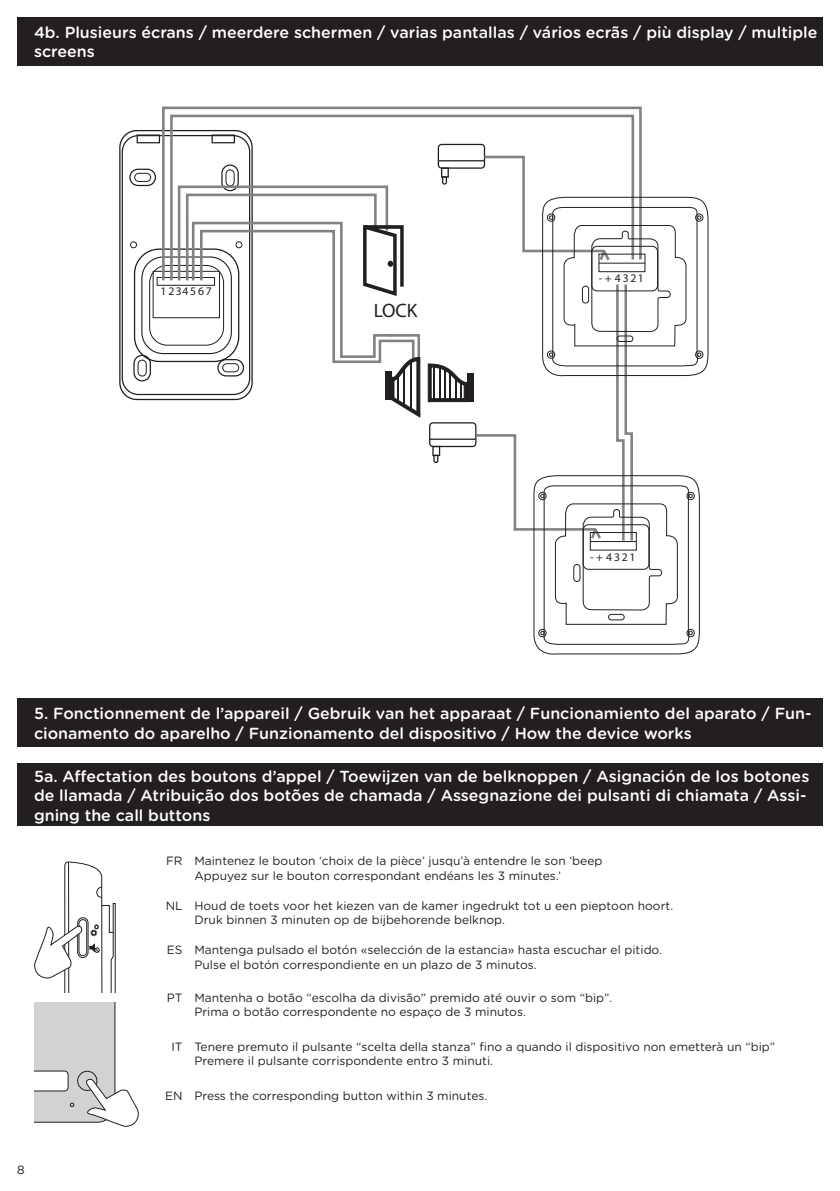
<style>
.page{position:relative;width:840px;height:1191px;background:#fff}
.page>*{position:absolute;margin:0;border:0;box-sizing:border-box;transform-origin:0 0}
.t1{font:19.4px "Myriad Pro";color:#231f20}
.t2{font:500 16px/19.2px "Gotham Rounded";color:#fff}
.t3{font:12px/14.4px "Gotham Rounded";color:#231f20}
.t4{font:11.6px "Myriad Pro";letter-spacing:.145em;color:#231f20}
</style>
<div class="page">
<div style="left:17px;top:17px;width:805px;height:48px;background:#231f20"></div>
<div style="left:136px;top:134px;width:24px;height:9px;border:1px solid #231f20"></div>
<div style="left:129px;top:169px;width:27px;height:17px;border:1px solid #231f20;border-radius:8px"></div>
<div style="left:134px;top:173px;width:17px;height:9px;border:1px solid #231f20;border-radius:4px"></div>
<div style="left:133px;top:355px;width:18px;height:26px;border:1px solid #231f20;border-radius:8px"></div>
<div style="left:138px;top:360px;width:8px;height:16px;border:1px solid #231f20;border-radius:4px"></div>
<div style="left:130px;top:241px;width:7px;height:7px;border:1px solid #231f20;border-radius:50%"></div>
<div style="left:141px;top:256px;width:91px;height:98px;border:1px solid #231f20;border-radius:21px"></div>
<div style="left:149px;top:265px;width:75px;height:81px;border:1px solid #231f20;border-radius:18px"></div>
<div style="left:153px;top:271px;width:67px;height:47px;border:1px solid #231f20"></div>
<div style="left:156px;top:277px;width:59px;height:9px;border:1px solid #231f20"></div>
<svg style="left:161px;top:106px;width:481px;height:175px"></svg>
<svg style="left:169px;top:113px;width:466px;height:168px"></svg>
<svg style="left:427px;top:363px;width:40px;height:39px"></svg>
<div style="left:466px;top:373px;width:7px;height:28px;background:#231f20"></div>
<svg style="left:176px;top:184px;width:245px;height:234px"></svg>
<div style="left:437px;top:144px;width:48px;height:25px;border:1px solid #231f20;border-radius:3px"></div>
<div style="left:441px;top:167px;width:7px;height:11px;border:1px solid #231f20"></div>
<svg style="left:441px;top:176px;width:6px;height:9px"></svg>
<hr style="left:438px;top:160px;width:46px;height:1px;background:#231f20">
<div style="left:429px;top:422px;width:47px;height:25px;border:1px solid #231f20;border-radius:3px"></div>
<div style="left:432px;top:446px;width:8px;height:10px;border:1px solid #231f20"></div>
<svg style="left:432px;top:455px;width:7px;height:8px"></svg>
<hr style="left:429px;top:438px;width:46px;height:2px;background:#231f20">
<svg style="left:473px;top:154px;width:235px;height:501px"></svg>
<div style="left:589px;top:532px;width:47px;height:18px;border:1px solid #231f20"></div>
<hr style="left:590px;top:541px;width:46px;height:1px;background:#231f20">
<div style="left:582px;top:524px;width:67px;height:45px;border:1px solid #231f20;border-radius:5px"></div>
<div style="left:17px;top:698px;width:805px;height:48px;background:#231f20"></div>
<div style="left:17px;top:763px;width:805px;height:63px;background:#231f20"></div>
<svg style="left:35px;top:861px;width:81px;height:131px"></svg>
<svg style="left:34px;top:1002px;width:105px;height:124px"></svg>
<h2 class="t2" style="left:34px;top:22px;width:784px">4b. Plusieurs écrans / meerdere schermen / varias pantallas / vários ecrãs / più display / multiple screens</h2>
<p class="t4" style="left:160px;top:284px;width:53px">1234567</p>
<h1 class="t1" style="left:373px;top:299px;width:45px">LOCK</h1>
<p class="t4" style="left:598px;top:271px;width:46px">-+ 4321</p>
<p class="t4" style="left:590px;top:550px;width:46px">-+ 4321</p>
<h2 class="t2" style="left:34px;top:703px;width:778px">5. Fonctionnement de l’appareil / Gebruik van het apparaat / Funcionamiento del aparato / Fun&shy;cionamento do aparelho / Funzionamento del dispositivo / How the device works</h2>
<h2 class="t2" style="left:34px;top:766px;width:776px">5a. Affectation des boutons d’appel / Toewijzen van de belknoppen / Asignación de los botones de llamada / Atribuição dos botões de chamada / Assegnazione dei pulsanti di chiamata / Assi&shy;gning the call buttons</h2>
<p class="t3" style="left:194px;top:853px;width:409px">Maintenez le bouton ‘choix de la pièce’ jusqu’à entendre le son ‘beep<br>Appuyez sur le bouton correspondant endéans les 3 minutes.’</p>
<p class="t3" style="left:194px;top:897px;width:480px">Houd de toets voor het kiezen van de kamer ingedrukt tot u een pieptoon hoort.<br>Druk binnen 3 minuten op de bijbehorende belknop.</p>
<p class="t3" style="left:194px;top:942px;width:469px">Mantenga pulsado el botón «selección de la estancia» hasta escuchar el pitido.<br>Pulse el botón correspondiente en un plazo de 3 minutos.</p>
<p class="t3" style="left:194px;top:990px;width:419px">Mantenha o botão “escolha da divisão” premido até ouvir o som “bip”.<br>Prima o botão correspondente no espaço de 3 minutos.</p>
<p class="t3" style="left:194px;top:1039px;width:582px">Tenere premuto il pulsante “scelta della stanza” fino a quando il dispositivo non emetterà un “bip”<br>Premere il pulsante corrispondente entro 3 minuti.</p>
<p class="t3" style="left:194px;top:1088px;width:294px">Press the corresponding button within 3 minutes.</p>
<p class="t3" style="left:166px;top:853px;width:18px">FR</p>
<p class="t3" style="left:166px;top:898px;width:18px">NL</p>
<p class="t3" style="left:167px;top:942px;width:17px">ES</p>
<p class="t3" style="left:167px;top:990px;width:17px">PT</p>
<p class="t3" style="left:171px;top:1039px;width:13px">IT</p>
<p class="t3" style="left:165px;top:1088px;width:19px">EN</p>
<p class="t3" style="left:17px;top:1162px;width:9px">8</p>
</div>
